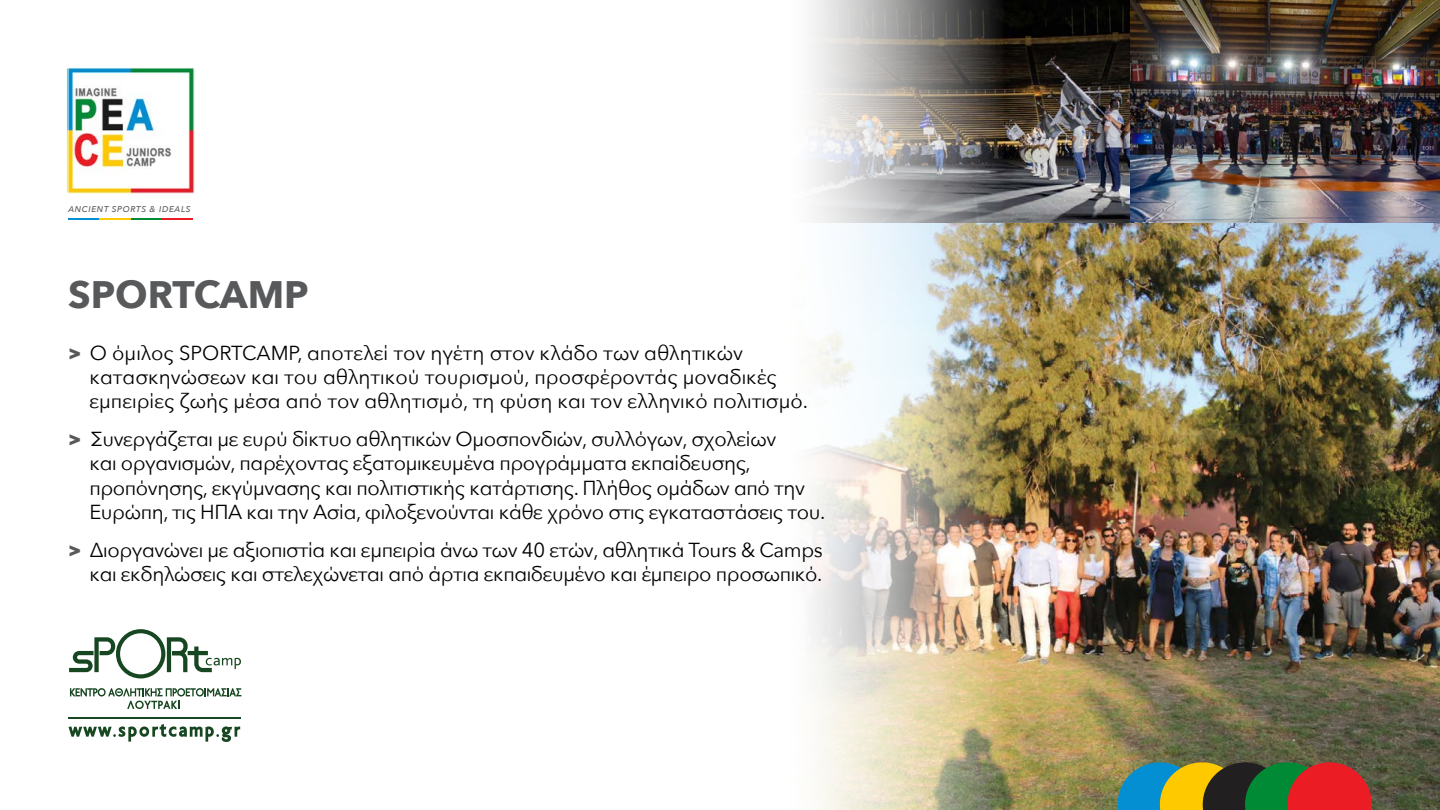
<style>
.page{position:relative;width:1440px;height:810px;background:#fff}
.page>*{position:absolute;margin:0;border:0;box-sizing:border-box;transform-origin:0 0}
.t1{font:700 38.25px "Avenir Next";color:#58595b}
.t2{font:20.25px/24.3px "Avenir Next";letter-spacing:-.02em;color:#000}
.t3{font:20.25px/24.3px "Avenir Next";color:#000}
.t4{font:italic 500 8.4px "Avenir Next";letter-spacing:.08em;color:#58595b}
.s1{font-weight:800;color:#58595b}
</style>
<div class="page">
<hr style="left:68px;top:218px;width:31px;height:2px;background:#038fd1">
<hr style="left:130px;top:218px;width:31px;height:2px;background:#008a36">
<hr style="left:99px;top:218px;width:31px;height:2px;background:#ffc900">
<hr style="left:161px;top:218px;width:31px;height:2px;background:#eb1c24">
<img style="left:811px;top:0;width:629px;height:810px">
<img style="left:68px;top:68px;width:126px;height:126px">
<svg style="left:1118px;top:762px;width:254px;height:48px;background:#78633f"></svg>
<svg style="left:69px;top:629px;width:172px;height:49px"></svg>
<svg style="left:69px;top:724px;width:171px;height:18px"></svg>
<svg style="left:70px;top:688px;width:171px;height:21px"></svg>
<hr style="left:68px;top:718px;width:173px;height:1px;background:#174721">
<p class="t4" style="left:68px;top:202px;width:124px">ANCIENT SPORTS &amp; IDEALS</p>
<h1 class="t1" style="left:68px;top:262px;width:242px">SPORTCAMP</h1>
<p class="t3" style="left:89px;top:340px;width:720px;text-indent:-21px"><span class="s1">&gt;</span> Ο όμιλος SPORTCAMP, αποτελεί τον ηγέτη στον κλάδο των αθλητικών κατασκηνώσεων και του αθλητικού τουρισμού, προσφέροντάς μοναδικές εμπειρίες ζωής μέσα από τον αθλητισμό, τη φύση και τον ελληνικό πολιτισμό.</p>
<p class="t2" style="left:89px;top:426px;width:738px;text-indent:-21px"><span class="s1">&gt;</span> Συνεργάζεται με ευρύ δίκτυο αθλητικών Ομοσπονδιών, συλλόγων, σχολείων<br>και οργανισμών, παρέχοντας εξατομικευμένα προγράμματα εκπαίδευσης, προπόνησης, εκγύμνασης και πολιτιστικής κατάρτισης. Πλήθος ομάδων από την Ευρώπη, τις ΗΠΑ και την Ασία, φιλοξενούνται κάθε χρόνο στις εγκαταστάσεις του.</p>
<p class="t2" style="left:68px;top:537px;width:756px;text-align:right"><span class="s1">&gt;</span> Διοργανώνει με αξιοπιστία και εμπειρία άνω των 40 ετών, αθλητικά Tours &amp; Camps και εκδηλώσεις και στελεχώνεται από άρτια εκπαιδευμένο και έμπειρο προσωπικό.</p>
</div>
